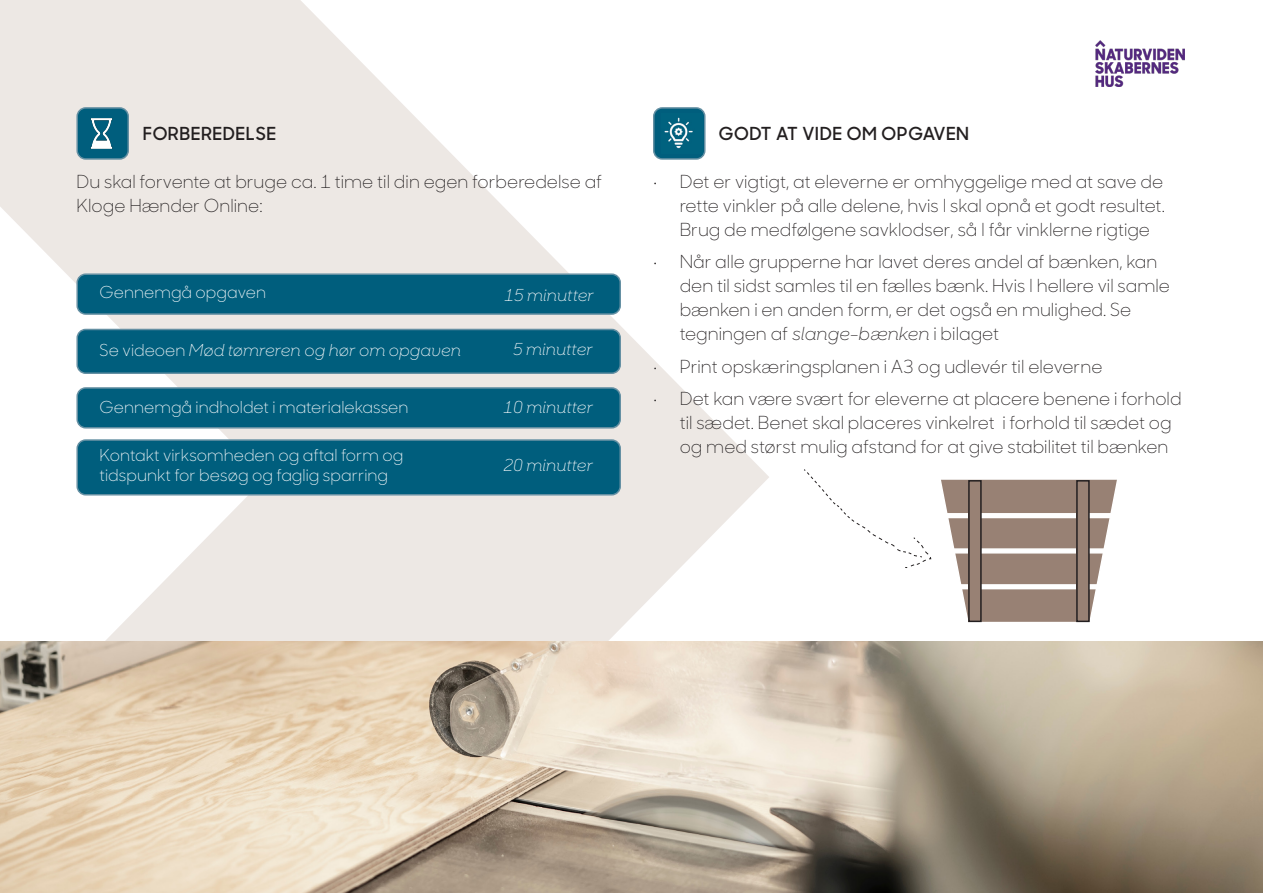
<style>
.page{position:relative;width:1263px;height:893px;background:#fff}
.page>*{position:absolute;margin:0;border:0;box-sizing:border-box;transform-origin:0 0}
.t1{font:300 18px/24px "Sharp Sans Display No 1";color:#231f20}
.t2{font:600 18px "Sharp Sans Display No 1";letter-spacing:.03em;color:#231f20}
.t3{font:300 16.5px/19.8px "Sharp Sans Display No 1";color:#fff}
.t4{font:italic 300 16.5px "Sharp Sans Display No 1";color:#fff}
.s1{font-style:normal}
.s2{font-style:italic}
</style>
<div class="page">
<svg style="left:0;top:0;width:769px;height:642px;fill:#ede8e4"></svg>
<img style="left:1095px;top:40px;width:90px;height:46px">
<div style="left:77px;top:108px;width:51px;height:51px;background:#005e7d;border-radius:9px"></div>
<div style="left:76px;top:107px;width:53px;height:53px;border:2px solid #6590a3;border-radius:9px"></div>
<div style="left:654px;top:108px;width:51px;height:51px;background:#005e7d;border-radius:9px"></div>
<div style="left:653px;top:107px;width:52px;height:53px;border:2px solid #6590a3;border-radius:9px"></div>
<img style="left:664px;top:117px;width:29px;height:32px">
<div style="left:77px;top:274px;width:543px;height:40px;background:#005e7d;border-radius:9px"></div>
<div style="left:76px;top:273px;width:545px;height:42px;border:2px solid #6590a3;border-radius:9px"></div>
<div style="left:77px;top:329px;width:543px;height:44px;background:#005e7d;border-radius:9px"></div>
<div style="left:76px;top:329px;width:545px;height:45px;border:2px solid #6590a3;border-radius:9px"></div>
<div style="left:77px;top:388px;width:543px;height:40px;background:#005e7d;border-radius:9px"></div>
<div style="left:76px;top:387px;width:545px;height:42px;border:2px solid #6590a3;border-radius:9px"></div>
<div style="left:77px;top:440px;width:543px;height:55px;background:#005e7d;border-radius:9px"></div>
<div style="left:76px;top:439px;width:545px;height:56px;border:2px solid #6590a3;border-radius:9px"></div>
<img style="left:90px;top:118px;width:23px;height:31px">
<img style="left:0;top:642px;width:1263px;height:251px">
<div style="left:940px;top:480px;width:177px;height:142px;background:#988174;border:2px solid #988174"></div>
<svg style="left:1088px;top:479px;width:29px;height:144px"></svg>
<div style="left:870px;top:513px;width:297px;height:5px;background:#fff"></div>
<svg style="left:982px;top:548px;width:135px;height:6px"></svg>
<div style="left:869px;top:584px;width:297px;height:5px;background:#fff;border:2px solid #fff"></div>
<div style="left:969px;top:481px;width:12px;height:140px;background:#988174"></div>
<div style="left:968px;top:480px;width:14px;height:142px;border:2px solid #231f20"></div>
<div style="left:1077px;top:481px;width:12px;height:140px;background:#988174"></div>
<div style="left:1076px;top:480px;width:14px;height:142px;border:2px solid #231f20"></div>
<svg style="left:804px;top:469px;width:166px;height:154px"></svg>
<p class="t2" style="left:143px;top:119px;width:135px">FORBEREDELSE</p>
<p class="t1" style="left:76px;top:168px;width:527px">Du skal forvente at bruge ca. 1 time til din egen forberedelse af<br>Kloge Hænder Online:</p>
<p class="t3" style="left:100px;top:281px;width:168px">Gennemgå opgaven</p>
<p class="t4" style="left:504px;top:283px;width:91px">15 minutter</p>
<p class="t4" style="left:100px;top:337px;width:363px"><span class="s1">Se videoen</span> Mød tømreren og hør om opgaven</p>
<p class="t4" style="left:513px;top:337px;width:81px">5 minutter</p>
<p class="t3" style="left:100px;top:396px;width:310px">Gennemgå indholdet i materialekassen</p>
<p class="t3" style="left:100px;top:444px;width:305px">Kontakt virksomheden og aftal form og tidspunkt for besøg og faglig sparring</p>
<p class="t4" style="left:503px;top:395px;width:91px">10 minutter</p>
<p class="t4" style="left:503px;top:453px;width:91px">20 minutter</p>
<p class="t2" style="left:719px;top:119px;width:252px">GODT AT VIDE OM OPGAVEN</p>
<p class="t1" style="left:680px;top:168px;width:487px;text-align:justify;text-indent:-27px">• Det er vigtigt, at eleverne er omhyggelige med at save de rette vinkler på alle delene, hvis I skal opnå et godt resultet.<br>Brug de medfølgene savklodser, så I får vinklerne rigtige</p>
<p class="t1" style="left:680px;top:249px;width:492px;text-indent:-27px">• Når alle grupperne har lavet deres andel af bænken, kan den til sidst samles til en fælles bænk. Hvis I hellere vil samle bænken i en anden form, er det også en mulighed. Se tegningen af <span class="s2">slange-bænken</span> i bilaget</p>
<p class="t1" style="left:653px;top:353px;width:451px">• Print opskæringsplanen i A3 og udlevér til eleverne</p>
<p class="t1" style="left:680px;top:386px;width:503px;text-indent:-27px">• Det kan være svært for eleverne at placere benene i forhold til sædet. Benet skal placeres vinkelret i forhold til sædet og og med størst mulig afstand for at give stabilitet til bænken</p>
</div>
